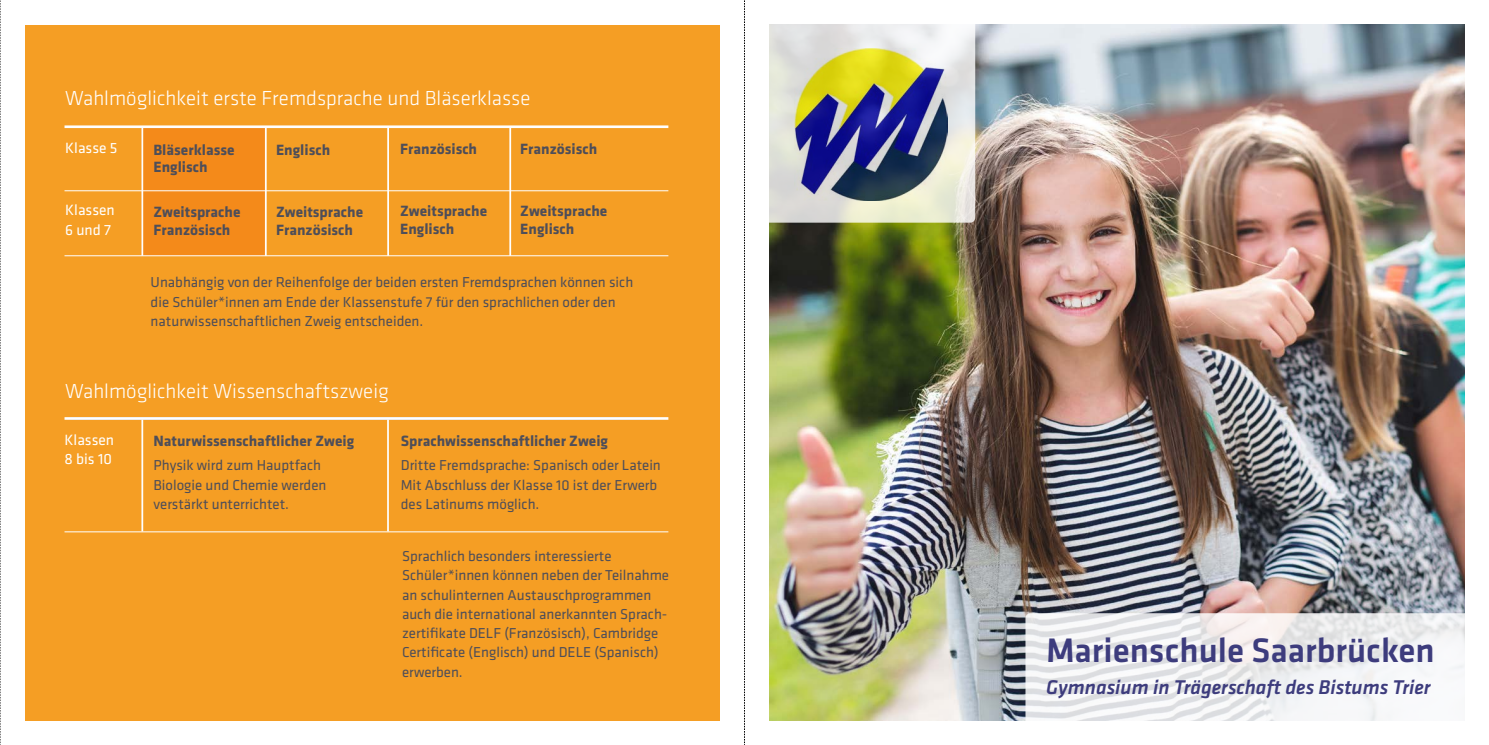
<style>
.page{position:relative;width:1489px;height:745px;background:#fff}
.page>*{position:absolute;margin:0;border:0;box-sizing:border-box;transform-origin:0 0}
.subline_11_5_klavika{font:500 35.18px "Klavika Basic";color:#3d3c7d}
.headline_17_klavika{font:300 21px "Klavika Basic";color:#fff}
.subline_11_5_klavika-2{font:italic 500 20.65px "Klavika Basic";color:#3d3c7d}
.copy_klavika_9{font:700 15.4px "Klavika Basic";color:#4e4e59}
.copy_klavika_9-2{font:15.4px "Klavika Basic";color:#fff}
.copy_klavika_9-3{font:14.88px/19.2px "Klavika Basic";color:#4e4e59}
</style>
<div class="page">
<div style="left:25px;top:25px;width:694px;height:694px;background:#f59e24"></div>
<div style="left:141px;top:128px;width:125px;height:127px;background:#f48a1a"></div>
<img style="left:769px;top:25px;width:694px;height:694px">
<hr style="left:64px;top:125px;width:604px;height:3px;background:#fff">
<hr style="left:64px;top:190px;width:604px;height:1px;background:#fff">
<hr style="left:64px;top:531px;width:604px;height:1px;background:#fff">
<hr style="left:64px;top:255px;width:604px;height:1px;background:#fff">
<hr style="left:64px;top:417px;width:604px;height:2px;background:#fff">
<svg style="left:1025px;top:612px;width:440px;height:109px;fill:#f2f2f2"></svg>
<svg style="left:744px;top:0;width:231px;height:222px"></svg>
<img style="left:794px;top:48px;width:153px;height:152px">
<hr style="left:141px;top:127px;width:2px;height:129px;background:#fff">
<hr style="left:265px;top:127px;width:2px;height:129px;background:#fff">
<hr style="left:141px;top:419px;width:2px;height:112px;background:#fff">
<hr style="left:387px;top:419px;width:2px;height:112px;background:#fff">
<hr style="left:387px;top:127px;width:2px;height:129px;background:#fff">
<hr style="left:509px;top:127px;width:2px;height:129px;background:#fff">
<svg style="left:744px;top:0;width:1px;height:744px"></svg>
<svg style="left:0;top:0;width:1px;height:744px"></svg>
<p class="headline_17_klavika" style="left:65px;top:85px;width:467px">Wahlmöglichkeit erste Fremdsprache und Bläserklasse</p>
<p class="copy_klavika_9-2" style="left:65px;top:137px;width:54px">Klasse 5</p>
<p class="copy_klavika_9-2" style="left:65px;top:200px;width:51px">Klassen</p>
<p class="copy_klavika_9-2" style="left:65px;top:219px;width:47px">6 und 7</p>
<p class="copy_klavika_9" style="left:153px;top:138px;width:83px">Bläserklasse</p>
<p class="copy_klavika_9" style="left:153px;top:156px;width:56px">Englisch</p>
<p class="copy_klavika_9" style="left:153px;top:201px;width:89px">Zweitsprache</p>
<p class="copy_klavika_9" style="left:153px;top:218px;width:78px">Französisch</p>
<p class="copy_klavika_9" style="left:276px;top:138px;width:56px">Englisch</p>
<p class="copy_klavika_9" style="left:276px;top:201px;width:89px">Zweitsprache</p>
<p class="copy_klavika_9" style="left:276px;top:218px;width:78px">Französisch</p>
<p class="copy_klavika_9" style="left:400px;top:137px;width:78px">Französisch</p>
<p class="copy_klavika_9" style="left:400px;top:200px;width:89px">Zweitsprache</p>
<p class="copy_klavika_9" style="left:400px;top:217px;width:56px">Englisch</p>
<p class="copy_klavika_9" style="left:520px;top:137px;width:78px">Französisch</p>
<p class="copy_klavika_9" style="left:520px;top:200px;width:89px">Zweitsprache</p>
<p class="copy_klavika_9" style="left:520px;top:217px;width:56px">Englisch</p>
<p class="copy_klavika_9-3" style="left:151px;top:272px;width:484px">Unabhängig von der Reihenfolge der beiden ersten Fremdsprachen können sich</p>
<p class="copy_klavika_9-3" style="left:151px;top:291px;width:466px">die Schüler*innen am Ende der Klassenstufe 7 für den sprachlichen oder den</p>
<p class="copy_klavika_9-3" style="left:151px;top:310px;width:274px">naturwissenschaftlichen Zweig entscheiden.</p>
<p class="headline_17_klavika" style="left:65px;top:378px;width:325px">Wahlmöglichkeit Wissenschaftszweig</p>
<p class="copy_klavika_9-2" style="left:64px;top:429px;width:51px">Klassen</p>
<p class="copy_klavika_9-2" style="left:64px;top:448px;width:49px">8 bis 10</p>
<p class="copy_klavika_9" style="left:153px;top:429px;width:202px">Naturwissenschaftlicher Zweig</p>
<p class="copy_klavika_9-3" style="left:153px;top:455px;width:169px">Physik wird zum Hauptfach</p>
<p class="copy_klavika_9-3" style="left:153px;top:474px;width:174px">Biologie und Chemie werden verstärkt unterrichtet.</p>
<p class="copy_klavika_9" style="left:401px;top:429px;width:209px">Sprachwissenschaftlicher Zweig</p>
<p class="copy_klavika_9-3" style="left:401px;top:455px;width:261px">Dritte Fremdsprache: Spanisch oder Latein<br>Mit Abschluss der Klasse 10 ist der Erwerb des Latinums möglich.</p>
<p class="copy_klavika_9-3" style="left:402px;top:545px;width:268px">Sprachlich besonders interessierte<br>Schüler*innen können neben der Teilnahme</p>
<p class="copy_klavika_9-3" style="left:402px;top:584px;width:267px">an schulinternen Austauschprogrammen auch die international anerkannten Sprach-</p>
<p class="copy_klavika_9-3" style="left:402px;top:622px;width:258px">zertifikate DELF (Französisch), Cambridge</p>
<p class="copy_klavika_9-3" style="left:402px;top:642px;width:258px">Certificate (Englisch) und DELE (Spanisch)</p>
<p class="copy_klavika_9-3" style="left:402px;top:661px;width:62px">erwerben.</p>
<p class="subline_11_5_klavika" style="left:1045px;top:626px;width:390px">Marienschule Saarbrücken</p>
<p class="subline_11_5_klavika-2" style="left:1045px;top:673px;width:386px">Gymnasium in Trägerschaft des Bistums Trier</p>
</div>
